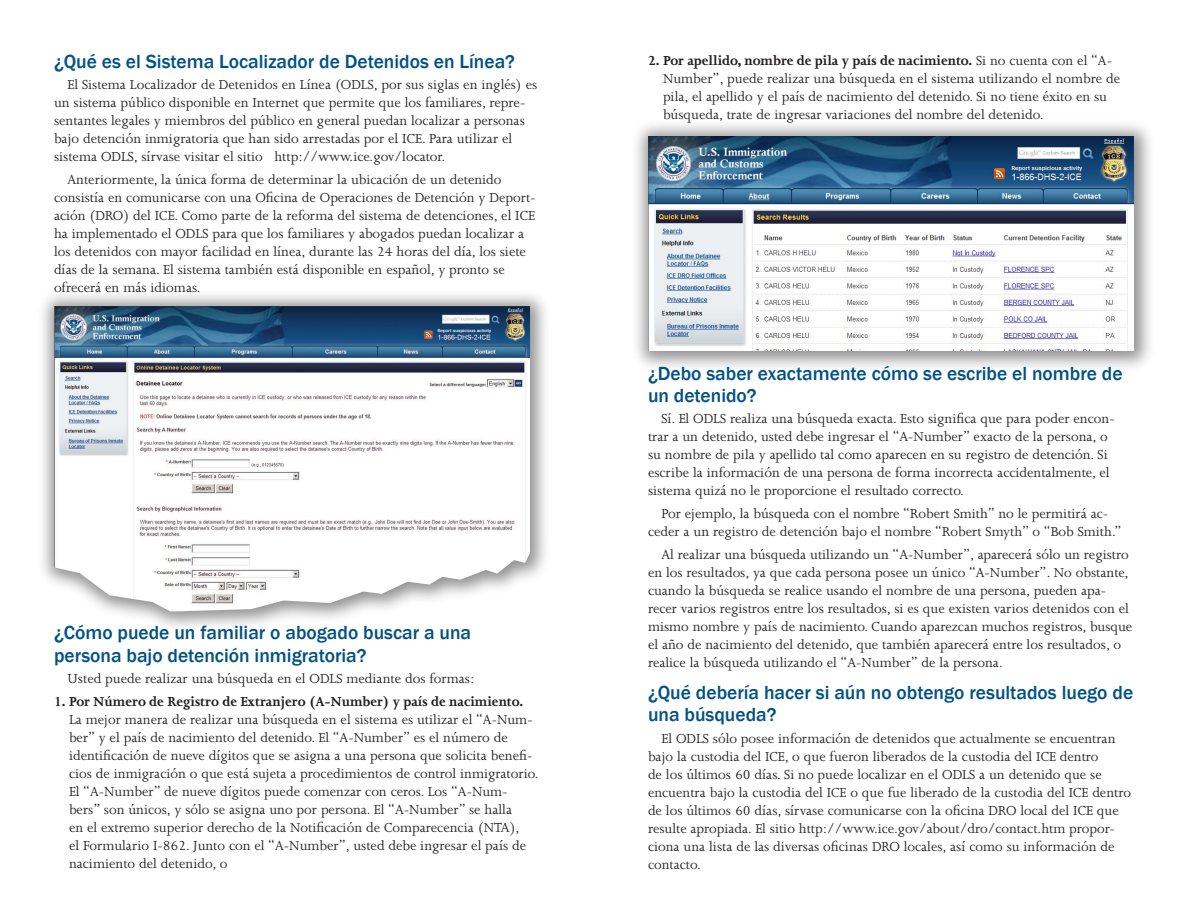
<style>
.page{position:relative;width:1188px;height:918px;background:#fff}
.page>*{position:absolute;margin:0;border:0;box-sizing:border-box;transform-origin:0 0}
.Franklin_Subhead_Blu{font:500 19.5px/22.5px "Franklin Gothic";color:#005187}
.Joanna_text_sp_after{font:15px/18px "Joanna";color:#231f20}
.Hanging_Indent{font:15px/18px "Joanna";color:#231f20}
.Hanging_Indent-2{font:700 15px "Joanna";color:#231f20}
.s1{font-weight:700}
</style>
<div class="page">
<div style="left:36px;top:288px;width:517px;height:346px;background:#231f20;opacity:.5"></div>
<img style="left:54px;top:306px;width:475px;height:306px">
<div style="left:630px;top:118px;width:527px;height:255px;background:#231f20;opacity:.5"></div>
<img style="left:648px;top:136px;width:486px;height:215px">
<p class="Franklin_Subhead_Blu" style="left:54px;top:50px;width:463px">¿Qué es el Sistema Localizador de Detenidos en Línea?</p>
<p class="Joanna_text_sp_after" style="left:54px;top:76px;width:485px;text-indent:14px">El Sistema Localizador de Detenidos en Línea (ODLS, por sus siglas en inglés) es un sistema público disponible en Internet que permite que los familiares, repre&shy;sentantes legales y miembros del público en general puedan localizar a personas bajo detención inmigratoria que han sido arrestadas por el ICE. Para utilizar el sistema ODLS, sírvase visitar el sitio http://www.ice.gov/locator.</p>
<p class="Joanna_text_sp_after" style="left:54px;top:170px;width:483px;text-indent:14px">Anteriormente, la única forma de determinar la ubicación de un detenido consistía en comunicarse con una Oficina de Operaciones de Detención y Deport&shy;ación (DRO) del ICE. Como parte de la reforma del sistema de detenciones, el ICE ha implementado el ODLS para que los familiares y abogados puedan localizar a los detenidos con mayor facilidad en línea, durante las 24 horas del día, los siete días de la semana. El sistema también está disponible en español, y pronto se ofrecerá en más idiomas.</p>
<p class="Franklin_Subhead_Blu" style="left:54px;top:622px;width:419px">¿Cómo puede un familiar o abogado buscar a una persona bajo detención inmigratoria?</p>
<p class="Joanna_text_sp_after" style="left:68px;top:670px;width:408px">Usted puede realizar una búsqueda en el ODLS mediante dos formas:</p>
<p class="Hanging_Indent-2" style="left:54px;top:693px;width:471px">1. Por Número de Registro de Extranjero (A-Number) y país de nacimiento.</p>
<p class="Hanging_Indent" style="left:69px;top:710px;width:471px">La mejor manera de realizar una búsqueda en el sistema es utilizar el “A-Num&shy;ber” y el país de nacimiento del detenido. El “A-Number” es el número de identificación de nueve dígitos que se asigna a una persona que solicita benefi&shy;cios de inmigración o que está sujeta a procedimientos de control inmigratorio.<br>El “A-Number” de nueve dígitos puede comenzar con ceros. Los “A-Num&shy;bers” son únicos, y sólo se asigna uno por persona. El “A-Number” se halla<br>en el extremo superior derecho de la Notificación de Comparecencia (NTA),<br>el Formulario I-862. Junto con el “A-Number”, usted debe ingresar el país de nacimiento del detenido, o</p>
<p class="Hanging_Indent" style="left:663px;top:52px;width:459px;text-indent:-15px"><span class="s1">2. Por apellido, nombre de pila y país de nacimiento.</span> Si no cuenta con el “A-Number”, puede realizar una búsqueda en el sistema utilizando el nombre de pila, el apellido y el país de nacimiento del detenido. Si no tiene éxito en su búsqueda, trate de ingresar variaciones del nombre del detenido.</p>
<p class="Franklin_Subhead_Blu" style="left:648px;top:362px;width:476px">¿Debo saber exactamente cómo se escribe el nombre de un detenido?</p>
<p class="Joanna_text_sp_after" style="left:648px;top:410px;width:468px;text-indent:14px">Sí. El ODLS realiza una búsqueda exacta. Esto significa que para poder encon&shy;trar a un detenido, usted debe ingresar el “A-Number” exacto de la persona, o su nombre de pila y apellido tal como aparecen en su registro de detención. Si escribe la información de una persona de forma incorrecta accidentalmente, el sistema quizá no le proporcione el resultado correcto.</p>
<p class="Joanna_text_sp_after" style="left:648px;top:505px;width:475px;text-align:center">Por ejemplo, la búsqueda con el nombre “Robert Smith” no le permitirá ac&shy;ceder a un registro de detención bajo el nombre “Robert Smyth” o “Bob Smith.”</p>
<p class="Joanna_text_sp_after" style="left:648px;top:546px;width:486px;text-indent:14px">Al realizar una búsqueda utilizando un “A-Number”, aparecerá sólo un registro en los resultados, ya que cada persona posee un único “A-Number”. No obstante, cuando la búsqueda se realice usando el nombre de una persona, pueden apa&shy;recer varios registros entre los resultados, si es que existen varios detenidos con el mismo nombre y país de nacimiento. Cuando aparezcan muchos registros, busque el año de nacimiento del detenido, que también aparecerá entre los resultados, o realice la búsqueda utilizando el “A-Number” de la persona.</p>
<p class="Franklin_Subhead_Blu" style="left:648px;top:681px;width:487px">¿Qué debería hacer si aún no obtengo resultados luego de una búsqueda?</p>
<p class="Joanna_text_sp_after" style="left:648px;top:729px;width:485px;text-indent:14px">El ODLS sólo posee información de detenidos que actualmente se encuentran bajo la custodia del ICE, o que fueron liberados de la custodia del ICE dentro<br>de los últimos 60 días. Si no puede localizar en el ODLS a un detenido que se encuentra bajo la custodia del ICE o que fue liberado de la custodia del ICE dentro de los últimos 60 días, sírvase comunicarse con la oficina DRO local del ICE que resulte apropiada. El sitio http://www.ice.gov/about/dro/contact.htm propor&shy;ciona una lista de las diversas oficinas DRO locales, así como su información de contacto.</p>
</div>
